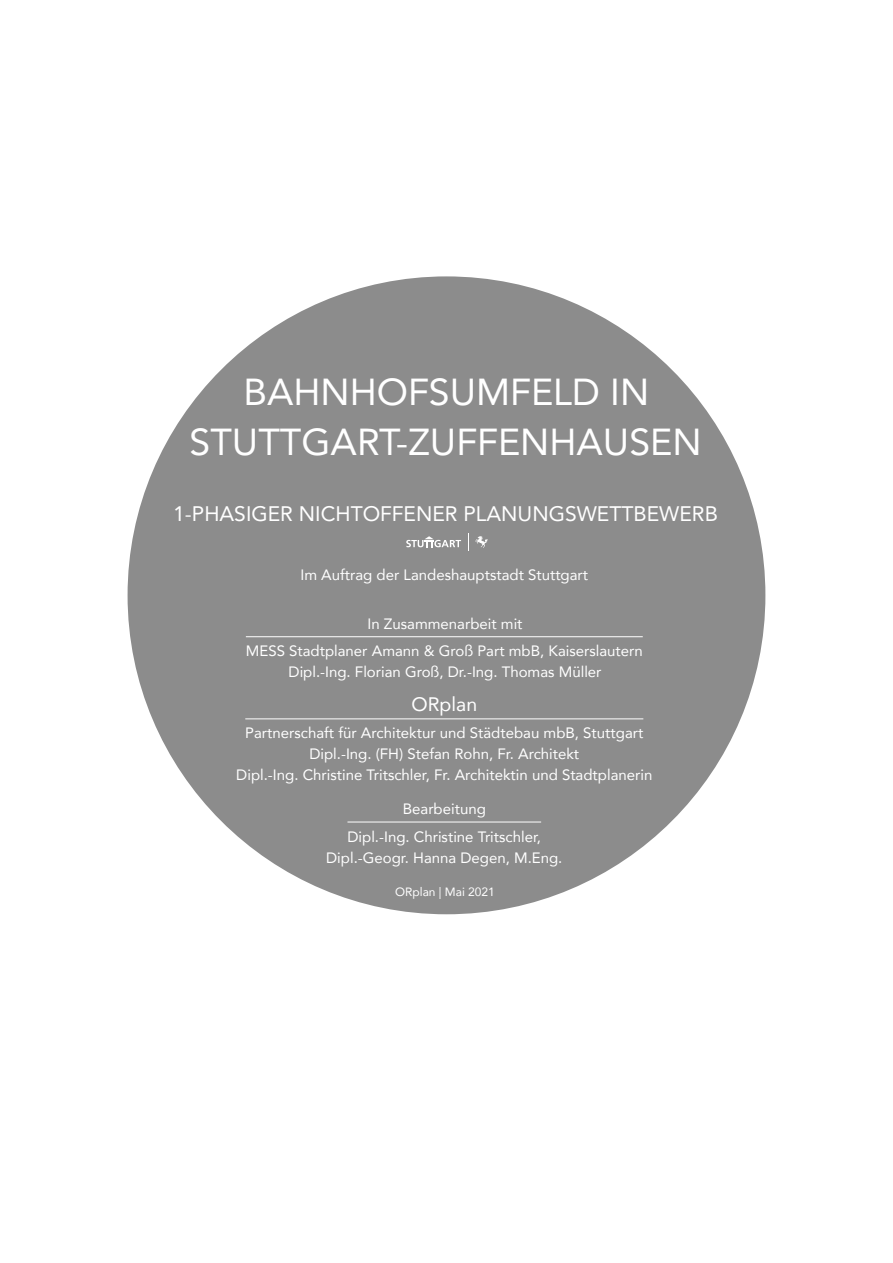
<style>
.page{position:relative;width:893px;height:1263px;background:#fff}
.page>*{position:absolute;margin:0;border:0;box-sizing:border-box;transform-origin:0 0}
.t1{font:37.5px/49.5px "Avenir";color:#fff;text-align:center}
.t2{font:21px "Avenir";color:#fff}
.t3{font:19.5px "Avenir";color:#fff}
.t4{font:15px/27.3px "Avenir";color:#fff;text-align:center}
.t5{font:12px "Avenir";color:#fff}
</style>
<div class="page">
<div style="left:128px;top:276px;width:637px;height:638px;background:#8c8c8c;border-radius:50%"></div>
<hr style="left:246px;top:636px;width:397px;height:1px;background:#fff">
<hr style="left:245px;top:718px;width:398px;height:1px;background:#fff">
<hr style="left:347px;top:822px;width:194px;height:1px;background:#fff">
<svg style="left:406px;top:536px;width:55px;height:11px"></svg>
<svg style="left:475px;top:536px;width:13px;height:12px"></svg>
<svg style="left:468px;top:533px;width:1px;height:17px"></svg>
<h1 class="t1" style="left:190px;top:367px;width:513px">BAHNHOFSUMFELD IN<br>STUTTGART-ZUFFENHAUSEN</h1>
<h2 class="t2" style="left:173px;top:497px;width:546px">1-PHASIGER NICHTOFFENER PLANUNGSWETTBEWERB</h2>
<p class="t4" style="left:300px;top:561px;width:289px">Im Auftrag der Landeshauptstadt Stuttgart</p>
<p class="t4" style="left:246px;top:609px;width:398px">In Zusammenarbeit mit<br>MESS Stadtplaner Amann &amp; Groß Part mbB, Kaiserslautern</p>
<p class="t4" style="left:289px;top:658px;width:314px">Dipl.-Ing. Florian Groß, Dr.-Ing. Thomas Müller</p>
<h3 class="t3" style="left:411px;top:688px;width:67px">ORplan</h3>
<p class="t4" style="left:236px;top:722px;width:418px;line-height:21px">Partnerschaft für Architektur und Städtebau mbB, Stuttgart<br>Dipl.-Ing. (FH) Stefan Rohn, Fr. Architekt<br>Dipl.-Ing. Christine Tritschler, Fr. Architektin und Stadtplanerin</p>
<p class="t4" style="left:347px;top:795px;width:195px">Bearbeitung<br>Dipl.-Ing. Christine Tritschler,</p>
<p class="t4" style="left:326px;top:843px;width:238px">Dipl.-Geogr. Hanna Degen, M.Eng.</p>
<p class="t5" style="left:395px;top:882px;width:101px">ORplan | Mai 2021</p>
</div>
